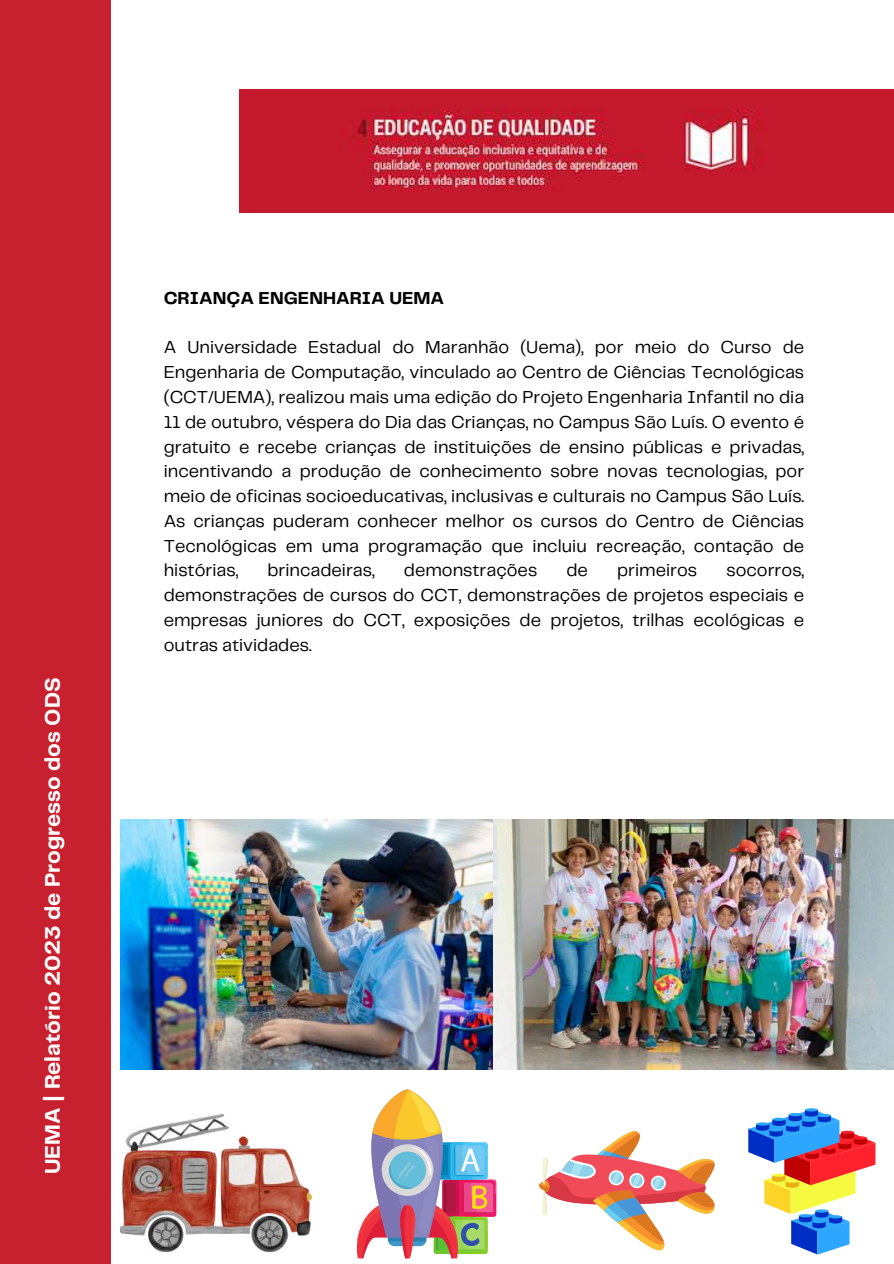
<style>
.page{position:relative;width:894px;height:1264px;background:#fff}
.page>*{position:absolute;margin:0;border:0;box-sizing:border-box;transform-origin:0 0}
.t1{font:700 21.9px "Telegraf";color:#fff}
.t2{font:18px/24.8px "Telegraf";color:#000;text-align:justify}
.t3{font:700 18px "Telegraf";color:#000}
</style>
<div class="page">
<div style="left:0;top:0;width:110px;height:1263px;background:#c7202f"></div>
<img style="left:239px;top:89px;width:654px;height:123px">
<img style="left:120px;top:819px;width:773px;height:250px">
<img style="left:120px;top:1114px;width:191px;height:137px">
<svg style="left:539px;top:1131px;width:176px;height:120px"></svg>
<svg style="left:748px;top:1108px;width:127px;height:146px"></svg>
<hr style="left:755px;top:1122px;width:14px;height:3px;background:#2da6ff;border-radius:50%">
<svg style="left:356px;top:1089px;width:140px;height:169px"></svg>
<p class="t1" style="left:43px;top:1174px;width:498px;rotate:-90deg">UEMA | Relatório 2023 de Progresso dos ODS</p>
<p class="t3" style="left:164px;top:290px;width:282px">CRIANÇA ENGENHARIA UEMA</p>
<p class="t2" style="left:164px;top:336px;width:642px">A Universidade Estadual do Maranhão (Uema), por meio do Curso de Engenharia de Computação, vinculado ao Centro de Ciências Tecnológicas (CCT/UEMA), realizou mais uma edição do Projeto Engenharia Infantil no dia 11 de outubro, véspera do Dia das Crianças, no Campus São Luís. O evento é gratuito e recebe crianças de instituições de ensino públicas e privadas, incentivando a produção de conhecimento sobre novas tecnologias, por meio de oficinas socioeducativas, inclusivas e culturais no Campus São Luís.<br>As crianças puderam conhecer melhor os cursos do Centro de Ciências Tecnológicas em uma programação que incluiu recreação, contação de histórias,</p>
<p class="t2" style="left:267px;top:559px;width:109px">brincadeiras,</p>
<p class="t2" style="left:404px;top:559px;width:135px">demonstrações</p>
<p class="t2" style="left:566px;top:559px;width:23px">de</p>
<p class="t2" style="left:617px;top:559px;width:82px">primeiros</p>
<p class="t2" style="left:164px;top:559px;width:642px;text-indent:562px">socorros, demonstrações de cursos do CCT, demonstrações de projetos especiais e empresas juniores do CCT, exposições de projetos, trilhas ecológicas e outras atividades.</p>
</div>
